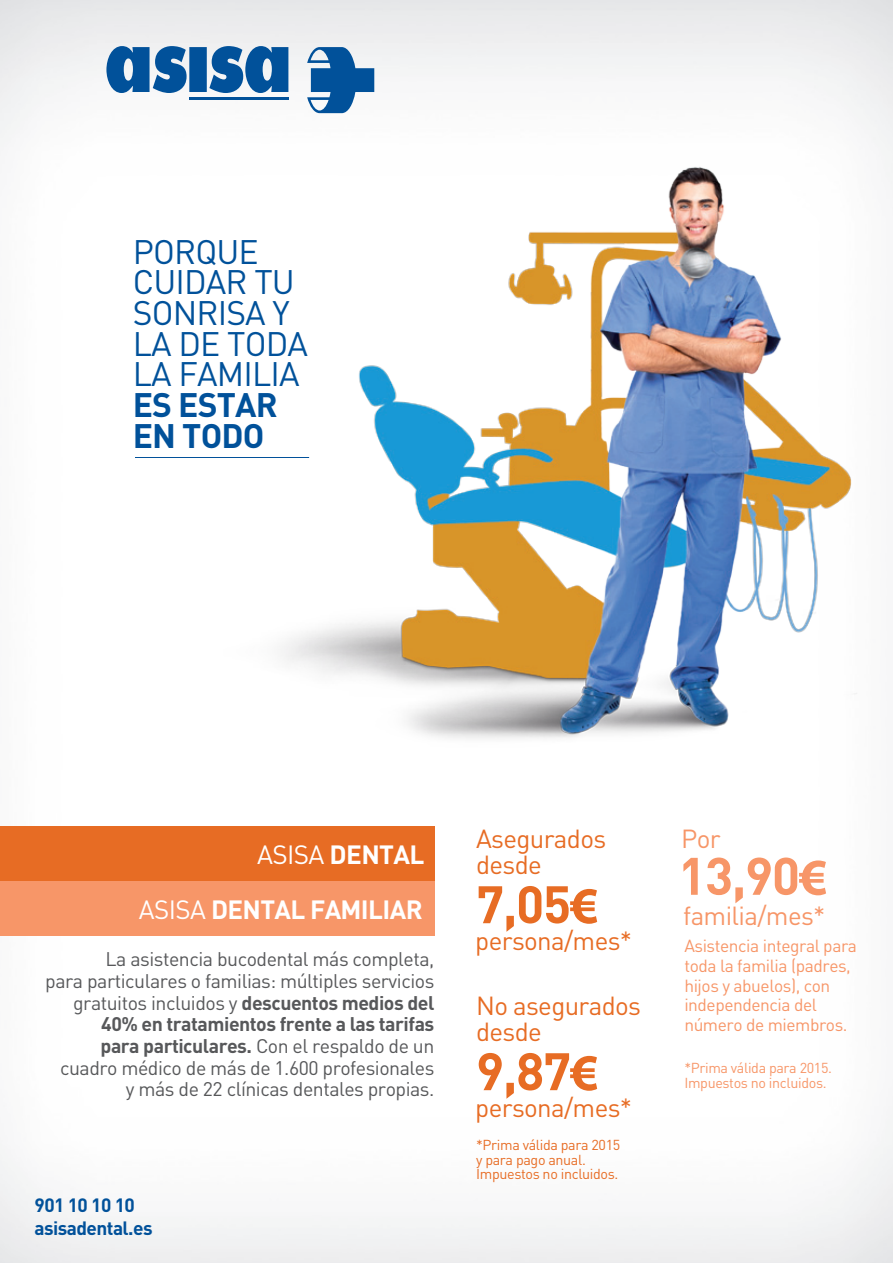
<style>
.page{position:relative;width:893px;height:1263px;background:#fff}
.page>*{position:absolute;margin:0;border:0;box-sizing:border-box;transform-origin:0 0}
.t1{font:700 51.9px "DIN Pro";color:#e76c24}
.t2{font:700 51.9px "DIN Pro";color:#f79668}
.t3{font:33.6px/30.6px "DIN Pro";letter-spacing:-.025em;color:#01519a}
.t4{font:700 33.6px/30.6px "DIN Pro";letter-spacing:-.025em;color:#01519a}
.t5{font:700 26.1px/54.8px "DIN Pro";letter-spacing:-.025em;color:#fff;text-align:right}
.t6{font:25.8px/25.8px "DIN Pro";letter-spacing:-.025em;color:#e76c24}
.t7{font:25.8px "DIN Pro";letter-spacing:-.025em;color:#f79668}
.t8{font:19.5px/21.8px "DIN Pro";letter-spacing:-.025em;color:#57585a;text-align:right}
.t9{font:700 19.05px/23px "DIN Pro";letter-spacing:-.03em;color:#01519a}
.t10{font:17.4px/19.5px "DIN Pro";letter-spacing:-.025em;color:#f79668}
.t11{font:14.25px/14.2px "DIN Pro";letter-spacing:-.025em;color:#e76c24}
.t12{font:14.25px/14.2px "DIN Pro";letter-spacing:-.025em;color:#f79668}
.s1{font-weight:400}
.s2{font-weight:700}
.s3{font-family:"Myriad Pro"}
</style>
<div class="page">
<img style="left:0;top:0;width:893px;height:1263px">
<img style="left:93px;top:104px;width:787px;height:721px">
<div style="left:0;top:826px;width:434px;height:55px;background:#e76c24"></div>
<div style="left:0;top:881px;width:434px;height:55px;background:#f79668"></div>
<svg style="left:106px;top:46px;width:182px;height:47px"></svg>
<hr style="left:189px;top:97px;width:99px;height:3px;background:#01519a">
<svg style="left:307px;top:47px;width:67px;height:66px"></svg>
<hr style="left:135px;top:457px;width:174px;height:1px;background:#01519a">
<h2 class="t3" style="left:133px;top:235px;width:177px">PORQUE<br>CUIDAR TU<br>SONRISA Y<br>LA DE TODA<br>LA FAMILIA</h2>
<h2 class="t4" style="left:133px;top:388px;width:146px">ES ESTAR<br>EN TODO</h2>
<h3 class="t5" style="left:139px;top:826px;width:287px"><span class="s1">ASISA</span> DENTAL<br><span class="s1">ASISA</span> DENTAL FAMILIAR</h3>
<p class="t8" style="left:45px;top:947px;width:391px">La asistencia bucodental más completa,<br>para particulares o familias: múltiples servicios gratuitos incluidos y <span class="s2">descuentos medios del 40% en tratamientos frente a las tarifas<br>para particulares.</span> Con el respaldo de un cuadro médico de más de 1.600 profesionales<br>y más de 22 clínicas dentales propias.</p>
<p class="t9" style="left:35px;top:1192px;width:119px">901 10 10 10 asisadental.es</p>
<h3 class="t7" style="left:681px;top:821px;width:41px">Por</h3>
<h3 class="t6" style="left:476px;top:825px;width:132px">Asegurados desde</h3>
<h1 class="t1" style="left:476px;top:869px;width:124px">7,05<span class="s3">€</span></h1>
<h1 class="t2" style="left:678px;top:841px;width:151px">13,90<span class="s3">€</span></h1>
<p class="t10" style="left:684px;top:936px;width:174px">Asistencia integral para toda la familia (padres, hijos y abuelos), con independencia del número de miembros.</p>
<h3 class="t7" style="left:683px;top:898px;width:144px">familia/mes*</h3>
<h3 class="t6" style="left:475px;top:927px;width:158px">persona/mes*</h3>
<h3 class="t6" style="left:476px;top:992px;width:167px">No asegurados desde</h3>
<h1 class="t1" style="left:476px;top:1036px;width:124px">9,87<span class="s3">€</span></h1>
<p class="t12" style="left:684px;top:1060px;width:149px">*Prima válida para 2015.<br>Impuestos no incluidos.</p>
<h3 class="t6" style="left:475px;top:1094px;width:158px">persona/mes*</h3>
<p class="t11" style="left:476px;top:1137px;width:146px">*Prima válida para 2015 y para pago anual.<br>Impuestos no incluidos.</p>
</div>
